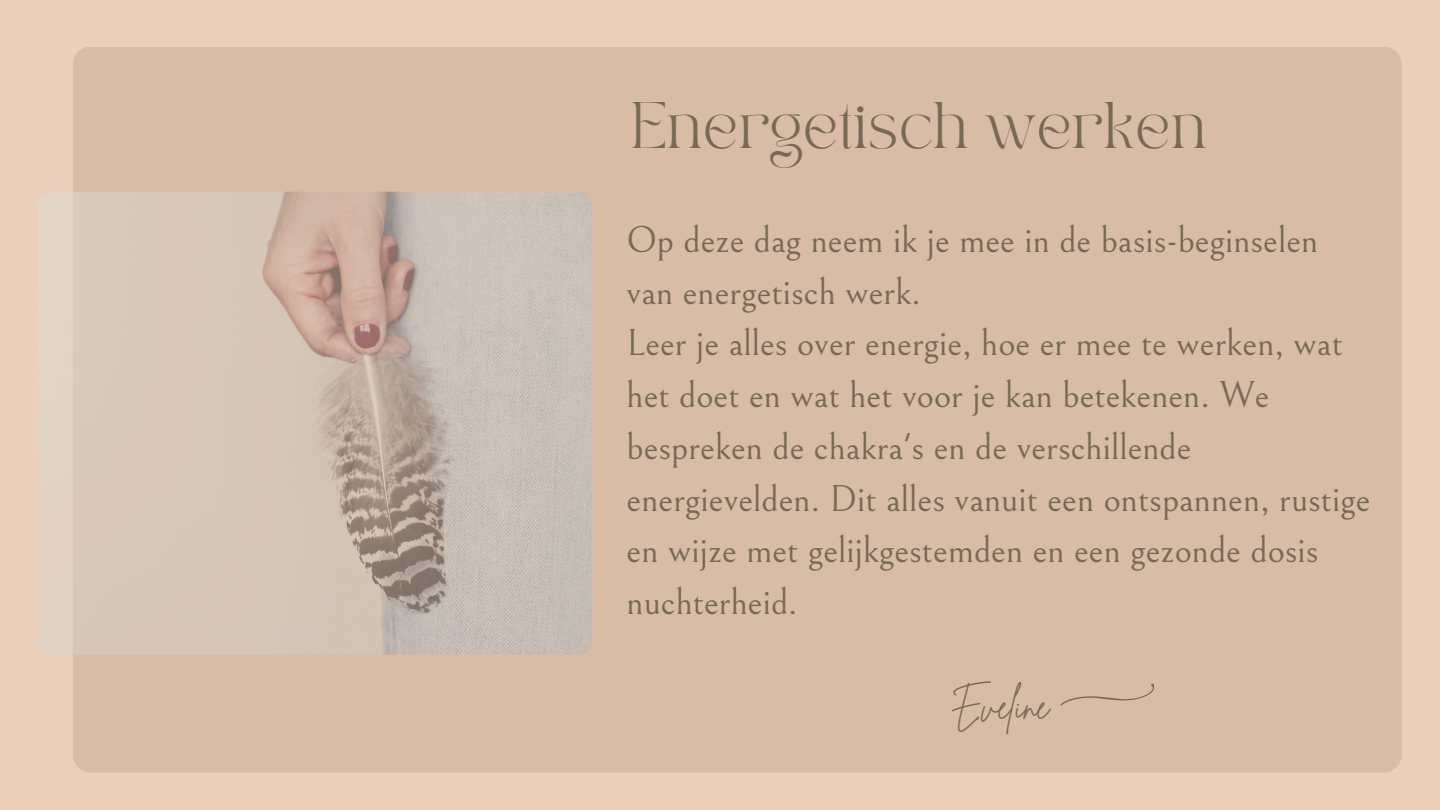
<style>
.page{position:relative;width:1440px;height:810px;background:#ebcfba}
.page>*{position:absolute;margin:0;border:0;box-sizing:border-box;transform-origin:0 0}
.t1{font:46px "TAN PEARL Regular";color:#776956}
.t2{font:37px/51.8px "Bellefair";color:#776956}
.t3{font:37px "Brittany Signature";color:#776956}
</style>
<div class="page">
<div style="left:73px;top:47px;width:1329px;height:726px;background:#d8bca5"></div>
<img style="left:38px;top:192px;width:554px;height:462px;border-radius:13px">
<svg style="left:1060px;top:684px;width:94px;height:22px;background:#d1b69f"></svg>
<h1 class="t1" style="left:631px;top:101px;width:578px">Energetisch werken</h1>
<p class="t2" style="left:627px;top:215px;width:693px">Op deze dag neem ik je mee in de basis-beginselen van energetisch werk.</p>
<p class="t2" style="left:627px;top:319px;width:746px">Leer je alles over energie, hoe er mee te werken, wat het doet en wat het voor je kan betekenen. We bespreken de chakra's en de verschillende energievelden. Dit alles vanuit een ontspannen, rustige en wijze met gelijkgestemden en een gezonde dosis nuchterheid.</p>
<p class="t3" style="left:951px;top:682px;width:100px">Eveline</p>
</div>
